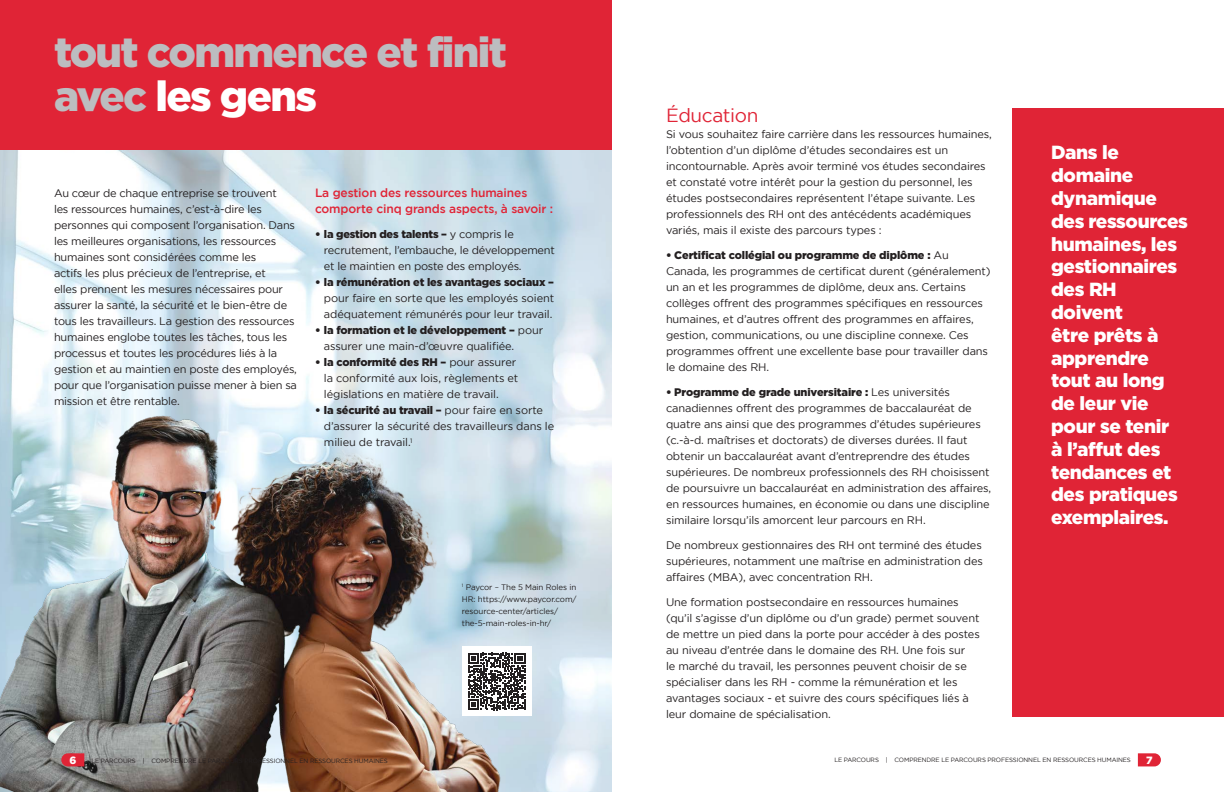
<style>
.page{position:relative;width:1224px;height:792px;background:#fff}
.page>*{position:absolute;margin:0;border:0;box-sizing:border-box;transform-origin:0 0}
.Heading-medium{font:900 42px/44px "Gotham";letter-spacing:-.04em;color:#bcbdc0}
.t1{font:900 19px/22.8px "Gotham";letter-spacing:-.02em;color:#fff}
.t2{font:19px "Gotham";letter-spacing:-.02em;color:#e02436}
.t3{font:500 12px/16px "Gotham";letter-spacing:-.01em;color:#e02436}
.Body_Copy{font:11px/16px "Gotham";letter-spacing:-.01em;color:#231f20}
.t4{font:900 10.5px "Gotham";color:#fff}
.t5{font:8px/12px "Gotham";letter-spacing:-.01em;color:#231f20}
.t6{font:6.2px "Gotham";letter-spacing:-.015em;color:#231f20}
.s1{color:#fff}
.s2{font-weight:900}
</style>
<div class="page">
<img style="left:0;top:150px;width:612px;height:642px">
<div style="left:0;top:0;width:612px;height:150px;background:#e02436"></div>
<img style="left:0;top:389px;width:513px;height:403px">
<div style="left:462px;top:647px;width:70px;height:69px;background:#fff"></div>
<svg style="left:468px;top:653px;width:57px;height:57px"></svg>
<div style="left:1012px;top:108px;width:212px;height:609px;background:#e02436"></div>
<svg style="left:1138px;top:753px;width:23px;height:13px"></svg>
<svg style="left:61px;top:753px;width:23px;height:13px"></svg>
<p class="Heading-medium" style="left:54px;top:29px;width:454px">tout commence et finit avec <span class="s1">les gens</span></p>
<p class="Body_Copy" style="left:54px;top:185px;width:245px">Au cœur de chaque entreprise se trouvent<br>les ressources humaines, c’est-à-dire les personnes qui composent l’organisation. Dans les meilleures organisations, les ressources humaines sont considérées comme les<br>actifs les plus précieux de l’entreprise, et<br>elles prennent les mesures nécessaires pour assurer la santé, la sécurité et le bien-être de tous les travailleurs. La gestion des ressources humaines englobe toutes les tâches, tous les processus et toutes les procédures liés à la gestion et au maintien en poste des employés, pour que l’organisation puisse mener à bien sa mission et être rentable.</p>
<p class="t3" style="left:315px;top:185px;width:240px">La gestion des ressources humaines comporte cinq grands aspects, à savoir :</p>
<p class="Body_Copy" style="left:324px;top:226px;width:232px;text-indent:-9px"><span class="s2">• la gestion des talents –</span> y compris le recrutement, l’embauche, le développement et le maintien en poste des employés.</p>
<p class="Body_Copy" style="left:324px;top:274px;width:232px;text-align:justify;text-indent:-9px"><span class="s2">• la rémunération et les avantages sociaux – </span>pour faire en sorte que les employés soient adéquatement rémunérés pour leur travail.</p>
<p class="Body_Copy" style="left:324px;top:322px;width:221px;text-indent:-9px"><span class="s2">• la formation et le développement –</span> pour assurer une main-d’œuvre qualifiée.</p>
<p class="Body_Copy" style="left:324px;top:354px;width:196px;text-indent:-9px"><span class="s2">• la conformité des RH –</span> pour assurer la conformité aux lois, règlements et législations en matière de travail.</p>
<p class="Body_Copy" style="left:324px;top:402px;width:232px;text-indent:-9px"><span class="s2">• la sécurité au travail –</span> pour faire en sorte d’assurer la sécurité des travailleurs dans le milieu de travail.<sup>1</sup></p>
<p class="t5" style="left:462px;top:581px;width:116px"><sup>1</sup> Paycor – The 5 Main Roles in<br>HR: https://www.paycor.com/ resource-center/articles/ the-5-main-roles-in-hr/</p>
<p class="t2" style="left:666px;top:105px;width:94px">Éducation</p>
<p class="Body_Copy" style="left:666px;top:126px;width:328px">Si vous souhaitez faire carrière dans les ressources humaines, l’obtention d’un diplôme d’études secondaires est un incontournable. Après avoir terminé vos études secondaires et constaté votre intérêt pour la gestion du personnel, les études postsecondaires représentent l’étape suivante. Les professionnels des RH ont des antécédents académiques variés, mais il existe des parcours types :</p>
<p class="Body_Copy" style="left:666px;top:247px;width:326px"><span class="s2">• Certificat collégial ou programme de diplôme :</span> Au Canada, les programmes de certificat durent (généralement) un an et les programmes de diplôme, deux ans. Certains collèges offrent des programmes spécifiques en ressources humaines, et d’autres offrent des programmes en affaires, gestion, communications, ou une discipline connexe. Ces programmes offrent une excellente base pour travailler dans le domaine des RH.</p>
<p class="Body_Copy" style="left:666px;top:384px;width:327px"><span class="s2">• Programme de grade universitaire :</span> Les universités canadiennes offrent des programmes de baccalauréat de quatre ans ainsi que des programmes d’études supérieures (c.-à-d. maîtrises et doctorats) de diverses durées. Il faut obtenir un baccalauréat avant d’entreprendre des études supérieures. De nombreux professionnels des RH choisissent de poursuivre un baccalauréat en administration des affaires, en ressources humaines, en économie ou dans une discipline similaire lorsqu’ils amorcent leur parcours en RH.</p>
<p class="Body_Copy" style="left:666px;top:537px;width:318px;text-align:justify">De nombreux gestionnaires des RH ont terminé des études supérieures, notamment une maîtrise en administration des affaires (MBA), avec concentration RH.</p>
<p class="Body_Copy" style="left:666px;top:594px;width:315px">Une formation postsecondaire en ressources humaines (qu’il s’agisse d’un diplôme ou d’un grade) permet souvent de mettre un pied dans la porte pour accéder à des postes au niveau d’entrée dans le domaine des RH. Une fois sur<br>le marché du travail, les personnes peuvent choisir de se spécialiser dans les RH - comme la rémunération et les avantages sociaux - et suivre des cours spécifiques liés à leur domaine de spécialisation.</p>
<p class="t1" style="left:1051px;top:141px;width:138px">Dans le domaine dynamique des ressources humaines, les gestionnaires des RH doivent<br>être prêts à apprendre tout au long de leur vie pour se tenir<br>à l’affut des tendances et des pratiques exemplaires.</p>
<p class="t4" style="left:69px;top:754px;width:8px">6</p>
<p class="t6" style="left:91px;top:757px;width:298px">LE PARCOURS | COMPRENDRE LE PARCOURS PROFESSIONNEL EN RESSOURCES HUMAINES</p>
<p class="t6" style="left:834px;top:756px;width:298px">LE PARCOURS | COMPRENDRE LE PARCOURS PROFESSIONNEL EN RESSOURCES HUMAINES</p>
<p class="t4" style="left:1146px;top:754px;width:8px">7</p>
</div>
